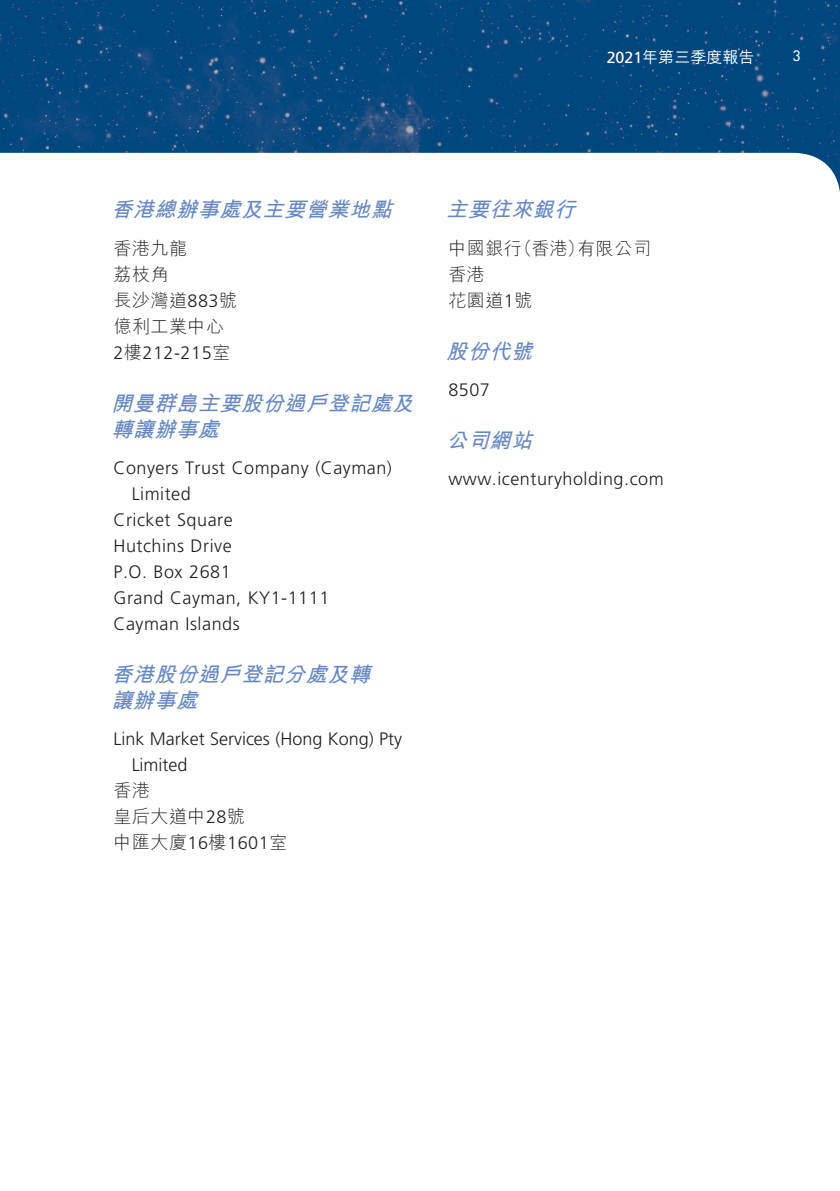
<style>
.page{position:relative;width:840px;height:1191px;background:#fff}
.page>*{position:absolute;margin:0;border:0;box-sizing:border-box;transform-origin:0 0}
.t1{font:italic 700 21px/26px "M Hei HK";color:#6688c2}
.t2{font:300 18px "Frutiger LT Std";letter-spacing:.03em;color:#231f20}
.t3{font:300 18px/26px "M Hei HK";letter-spacing:.03em;color:#231f20}
.t4{font:300 18px/26px "Frutiger LT Std";color:#231f20}
.t5{font:500 16px "M Hei HK";color:#fff}
.t6{font:500 14px "Futura Std";color:#fff}
.s1{font-family:"Frutiger LT Std";font-weight:400}
.s2{font-family:"Frutiger LT Std"}
.s3{font-family:"M Hei HK"}
</style>
<div class="page">
<svg style="left:0;top:0;width:839px;height:187px;fill:#00487e"></svg>
<p class="t5" style="left:606px;top:46px;width:149px"><span class="s1">2021</span>年第三季度報告</p>
<p class="t6" style="left:792px;top:47px;width:10px">3</p>
<p class="t1" style="left:111px;top:195px;width:289px">香港總辦事處及主要營業地點</p>
<p class="t3" style="left:113px;top:234px;width:125px">香港九龍<br>荔枝角<br>長沙灣道<span class="s2">883</span>號億利工業中心</p>
<p class="t2" style="left:113px;top:342px;width:118px">2<span class="s3">樓</span>212-215<span class="s3">室</span></p>
<p class="t1" style="left:111px;top:388px;width:310px">開曼群島主要股份過戶登記處及轉讓辦事處</p>
<p class="t2" style="left:113px;top:457px;width:280px">Conyers Trust Company (Cayman)</p>
<p class="t2" style="left:132px;top:483px;width:61px">Limited</p>
<p class="t2" style="left:113px;top:509px;width:121px">Cricket Square</p>
<p class="t2" style="left:113px;top:535px;width:120px">Hutchins Drive</p>
<p class="t2" style="left:113px;top:561px;width:119px">P.O. Box 2681</p>
<p class="t2" style="left:113px;top:587px;width:217px">Grand Cayman, KY1-1111</p>
<p class="t2" style="left:113px;top:613px;width:128px">Cayman Islands</p>
<p class="t1" style="left:111px;top:660px;width:267px">香港股份過戶登記分處及轉讓辦事處</p>
<p class="t4" style="left:132px;top:726px;width:272px;text-indent:-18px">Link Market Services (Hong Kong) Pty<br>Limited</p>
<p class="t3" style="left:113px;top:777px;width:175px">香港<br>皇后大道中<span class="s2">28</span>號<br>中匯大廈<span class="s2">16</span>樓<span class="s2">1601</span>室</p>
<p class="t1" style="left:446px;top:195px;width:138px">主要往來銀行</p>
<p class="t3" style="left:448px;top:234px;width:204px">中國銀行（香港）有限公司香港<br>花園道<span class="s2">1</span>號</p>
<p class="t1" style="left:446px;top:336px;width:95px">股份代號</p>
<p class="t2" style="left:448px;top:379px;width:43px">8507</p>
<p class="t1" style="left:446px;top:426px;width:95px">公司網站</p>
<p class="t2" style="left:448px;top:469px;width:217px">www.icenturyholding.com</p>
</div>
